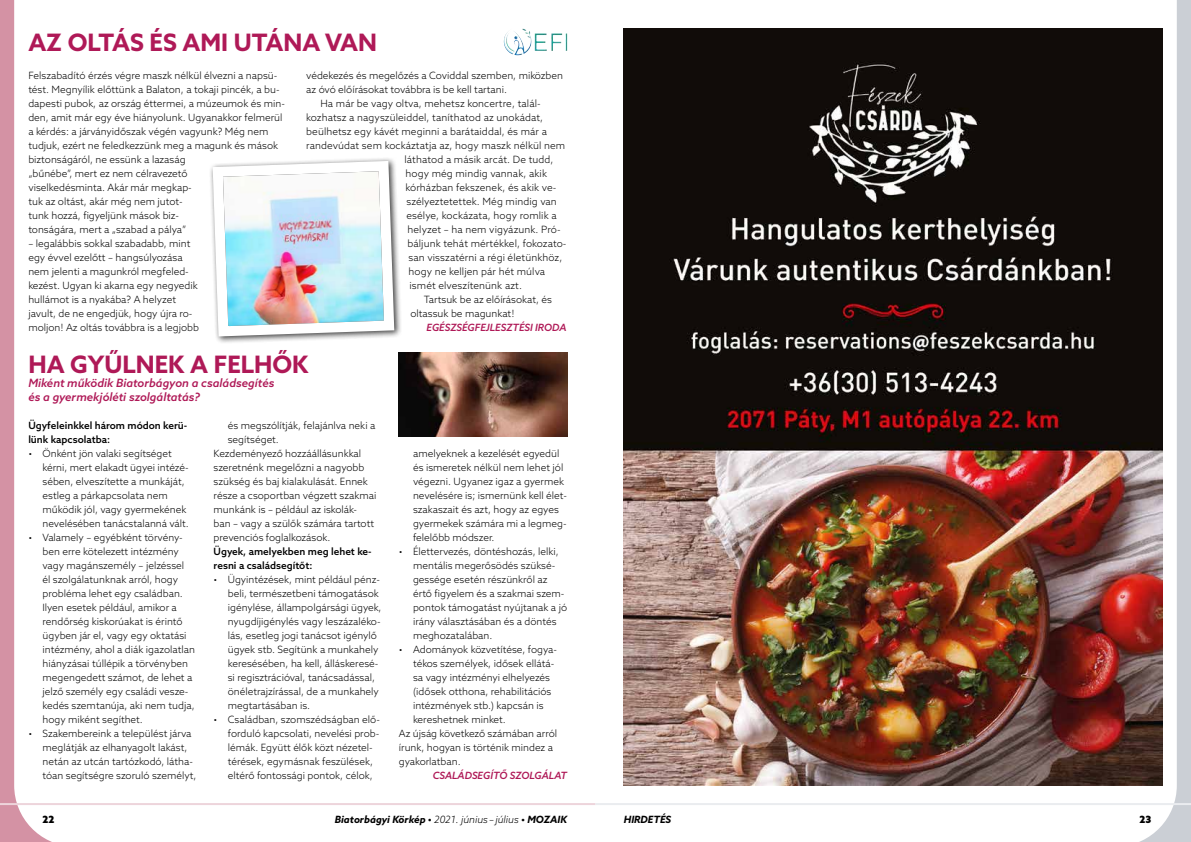
<style>
.page{position:relative;width:1191px;height:842px;background:#fff}
.page>*{position:absolute;margin:0;border:0;box-sizing:border-box;transform-origin:0 0}
.t1{font:700 24px "Azo Sans";color:#af1957}
.t2{font:italic 500 11.5px/14px "Azo Sans";color:#af1957}
.t3{font:300 10px/14px "Azo Sans";color:#000}
.t4{font:500 10px/14px "Azo Sans";color:#000}
.t5{font:italic 700 10px "Azo Sans";color:#000}
.t6{font:italic 500 10px "Azo Sans";color:#af1957}
.t7{font:900 10px "Azo Sans";color:#000}
.s1{font-weight:300}
</style>
<div class="page">
<svg style="left:0;top:0;width:52px;height:842px"></svg>
<hr style="left:0;top:803px;width:595px;height:2px;background:#edd4db">
<svg style="left:1115px;top:0;width:76px;height:842px"></svg>
<hr style="left:595px;top:803px;width:596px;height:2px;background:#eaecef">
<img style="left:399px;top:353px;width:168px;height:84px">
<div style="left:209px;top:157px;width:193px;height:187px;background:#000;opacity:.75"></div>
<img style="left:209px;top:157px;width:190px;height:185px">
<img style="left:512px;top:28px;width:19px;height:24px">
<img style="left:624px;top:28px;width:538px;height:757px">
<h1 class="t1" style="left:28px;top:26px;width:350px">AZ OLTÁS ÉS AMI UTÁNA VAN</h1>
<p class="t3" style="left:28px;top:68px;width:258px">Felszabadító érzés végre maszk nélkül élvezni a napsü&shy;tést. Megnyílik előttünk a Balaton, a tokaji pincék, a bu&shy;dapesti pubok, az ország éttermei, a múzeumok és min&shy;den, amit már egy éve hiányolunk. Ugyanakkor felmerül a kérdés: a járványidőszak végén vagyunk? Még nem tudjuk, ezért ne feledkezzünk meg a magunk és mások biztonságáról, ne essünk a lazaság<br>„bűnébe”, mert ez nem célravezető<br>viselkedésminta. Akár már megkap-<br>tuk az oltást, akár még nem jutot-<br>tunk hozzá, figyeljünk mások biz-<br>tonságára, mert a „szabad a pálya”</p>
<p class="t3" style="left:28px;top:236px;width:172px">– legalábbis sokkal szabadabb, mint egy évvel ezelőtt – hangsúlyozása nem jelenti a magunkról megfeled&shy;kezést. Ugyan ki akarna egy negyedik hullámot is a nyakába? A helyzet javult, de ne engedjük, hogy újra ro&shy;moljon! Az oltás továbbra is a legjobb</p>
<p class="t3" style="left:306px;top:68px;width:258px">védekezés és megelőzés a Coviddal szemben, miközben</p>
<p class="t3" style="left:306px;top:82px;width:202px">az óvó előírásokat továbbra is be kell tartani.</p>
<p class="t3" style="left:320px;top:96px;width:222px">Ha már be vagy oltva, mehetsz koncertre, talál-</p>
<p class="t3" style="left:306px;top:110px;width:238px">kozhatsz a nagyszüleiddel, taníthatod az unokádat,</p>
<p class="t3" style="left:306px;top:124px;width:242px">beülhetsz egy kávét meginni a barátaiddal, és már a</p>
<p class="t3" style="left:306px;top:138px;width:260px">randevúdat sem kockáztatja az, hogy maszk nélkül nem</p>
<p class="t3" style="left:404px;top:152px;width:151px">láthatod a másik arcát. De tudd,</p>
<p class="t3" style="left:405px;top:166px;width:143px">hogy még mindig vannak, akik</p>
<p class="t3" style="left:405px;top:180px;width:153px">kórházban fekszenek, és akik ve-</p>
<p class="t3" style="left:406px;top:194px;width:152px">szélyeztetettek. Még mindig van</p>
<p class="t3" style="left:406px;top:208px;width:152px">esélye, kockázata, hogy romlik a</p>
<p class="t3" style="left:407px;top:222px;width:155px">helyzet – ha nem vigyázunk. Pró-</p>
<p class="t3" style="left:407px;top:236px;width:161px">báljunk tehát mértékkel, fokozato-</p>
<p class="t3" style="left:408px;top:250px;width:155px">san visszatérni a régi életünkhöz,</p>
<p class="t3" style="left:408px;top:264px;width:138px">hogy ne kelljen pár hét múlva</p>
<p class="t3" style="left:409px;top:278px;width:114px">ismét elveszítenünk azt.</p>
<p class="t3" style="left:424px;top:292px;width:130px">Tartsuk be az előírásokat, és</p>
<p class="t3" style="left:410px;top:306px;width:105px">oltassuk be magunkat!</p>
<p class="t6" style="left:426px;top:321px;width:141px">EGÉSZSÉGFEJLESZTÉSI IRODA</p>
<h1 class="t1" style="left:28px;top:348px;width:281px">HA GYŰLNEK A FELHŐK</h1>
<p class="t2" style="left:28px;top:376px;width:248px">Miként működik Biatorbágyon a családsegítés és a gyermekjóléti szolgáltatás?</p>
<p class="t4" style="left:28px;top:418px;width:160px">Ügyfeleinkkel három módon kerü&shy;lünk kapcsolatba:</p>
<p class="t3" style="left:43px;top:446px;width:148px;text-indent:-14px">• Önként jön valaki segítséget kérni, mert elakadt ügyei intézé&shy;sében, elveszítette a munkáját, estleg a párkapcsolata nem működik jól, vagy gyermekének nevelésében tanácstalanná vált.</p>
<p class="t3" style="left:43px;top:530px;width:154px;text-indent:-14px">• Valamely – egyébként törvény&shy;ben erre kötelezett intézmény vagy magánszemély – jelzéssel<br>él szolgálatunknak arról, hogy probléma lehet egy családban.<br>Ilyen esetek például, amikor a rendőrség kiskorúakat is érintő ügyben jár el, vagy egy oktatási intézmény, ahol a diák igazolatlan hiányzásai túllépik a törvényben megengedett számot, de lehet a jelző személy egy családi vesze&shy;kedés szemtanúja, aki nem tudja, hogy miként segíthet.</p>
<p class="t3" style="left:43px;top:726px;width:155px;text-indent:-14px">• Szakembereink a települést járva meglátják az elhanyagolt lakást, netán az utcán tartózkodó, látha&shy;tóan segítségre szoruló személyt,</p>
<p class="t3" style="left:228px;top:418px;width:149px">és megszólítják, felajánlva neki a</p>
<p class="t3" style="left:228px;top:432px;width:53px">segítséget.</p>
<p class="t3" style="left:214px;top:446px;width:149px">Kezdeményező hozzáállásunkkal</p>
<p class="t3" style="left:214px;top:460px;width:152px">szeretnénk megelőzni a nagyobb</p>
<p class="t3" style="left:214px;top:474px;width:156px">szükség és baj kialakulását. Ennek</p>
<p class="t3" style="left:214px;top:488px;width:164px">része a csoportban végzett szakmai</p>
<p class="t3" style="left:214px;top:502px;width:145px">munkánk is – például az iskolák-</p>
<p class="t3" style="left:214px;top:516px;width:162px">ban – vagy a szülők számára tartott</p>
<p class="t3" style="left:214px;top:530px;width:118px">prevenciós foglalkozások.</p>
<p class="t4" style="left:214px;top:544px;width:159px">Ügyek, amelyekben meg lehet ke&shy;resni a családsegítőt:</p>
<p class="t3" style="left:228px;top:572px;width:155px;text-indent:-14px">• Ügyintézések, mint például pénz&shy;beli, természetbeni támogatások igénylése, állampolgársági ügyek, nyugdíjigénylés vagy leszázaléko&shy;lás, esetleg jogi tanácsot igénylő ügyek stb. Segítünk a munkahely keresésében, ha kell, álláskeresé&shy;si regisztrációval, tanácsadással, önéletrajzírással, de a munkahely megtartásában is.</p>
<p class="t3" style="left:228px;top:712px;width:154px;text-indent:-14px">• Családban, szomszédságban elő&shy;forduló kapcsolati, nevelési prob&shy;lémák. Együtt élők közt nézetel&shy;térések, egymásnak feszülések, eltérő fontossági pontok, célok,</p>
<p class="t3" style="left:413px;top:446px;width:155px">amelyeknek a kezelését egyedül és ismeretek nélkül nem lehet jól végezni. Ugyanez igaz a gyermek nevelésére is; ismernünk kell élet&shy;szakaszait és azt, hogy az egyes gyermekek számára mi a legmeg&shy;felelőbb módszer.</p>
<p class="t3" style="left:413px;top:544px;width:155px;text-indent:-14px">• Élettervezés, döntéshozás, lelki, mentális megerősödés szüksé&shy;gessége esetén részünkről az értő figyelem és a szakmai szem&shy;pontok támogatást nyújtanak a jó irány választásában és a döntés meghozatalában.</p>
<p class="t3" style="left:399px;top:642px;width:160px">• Adományok közvetítése, fogya-</p>
<p class="t3" style="left:413px;top:656px;width:143px">tékos személyek, idősek ellátá-</p>
<p class="t3" style="left:413px;top:670px;width:138px">sa vagy intézményi elhelyezés</p>
<p class="t3" style="left:413px;top:684px;width:140px">(idősek otthona, rehabilitációs</p>
<p class="t3" style="left:413px;top:698px;width:132px">intézmények stb.) kapcsán is</p>
<p class="t3" style="left:413px;top:712px;width:94px">kereshetnek minket.</p>
<p class="t3" style="left:399px;top:726px;width:160px">Az újság következő számában arról</p>
<p class="t3" style="left:399px;top:740px;width:156px">írunk, hogyan is történik mindez a</p>
<p class="t3" style="left:399px;top:754px;width:63px">gyakorlatban.</p>
<p class="t6" style="left:433px;top:769px;width:136px">CSALÁDSEGÍTŐ SZOLGÁLAT</p>
<p class="t7" style="left:43px;top:813px;width:14px">22</p>
<p class="t5" style="left:335px;top:813px;width:234px">Biatorbágyi Körkép • <span class="s1">2021. június– július</span> • MOZAIK</p>
<p class="t5" style="left:624px;top:813px;width:49px">HIRDETÉS</p>
<p class="t7" style="left:1139px;top:813px;width:13px">23</p>
</div>
